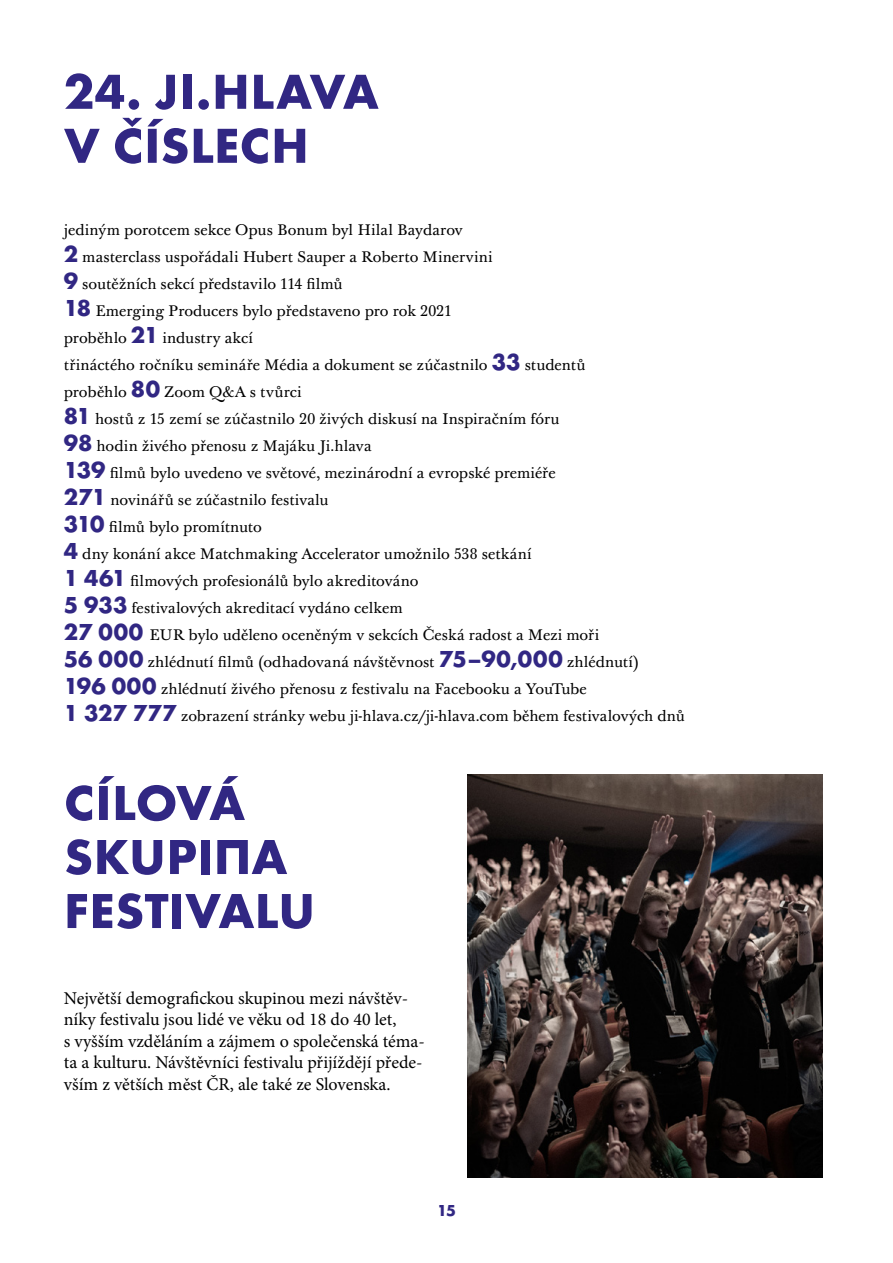
<style>
.page{position:relative;width:893px;height:1263px;background:#fff}
.page>*{position:absolute;margin:0;border:0;box-sizing:border-box;transform-origin:0 0}
.t1{font:700 51px/54px "Futiglau Odstupnovana";letter-spacing:.005em;color:#312783}
.t2{font:18px/21.6px "Minion Pro";color:#000}
.t3{font:700 16.5px "Futiglau Odstupnovana";color:#312783}
.t4{font:15px/27px "Baskerville 10 Pro";color:#000}
.s1{font-family:"Futiglau Odstupnovana";font-weight:700;font-size:24px;color:#312783}
</style>
<div class="page">
<img style="left:468px;top:775px;width:355px;height:402px">
<h1 class="t1" style="left:64px;top:64px;width:317px">24. JI.HLAVA<br>V ČÍSLECH</h1>
<p class="t4" style="left:64px;top:217px;width:623px">jediným porotcem sekce Opus Bonum byl Hilal Baydarov<br><span class="s1">2</span> masterclass uspořádali Hubert Sauper a Roberto Minervini<br><span class="s1">9</span> soutěžních sekcí představilo 114 filmů<br><span class="s1">18</span> Emerging Producers bylo představeno pro rok 2021<br>proběhlo <span class="s1">21</span> industry akcí<br>třináctého ročníku semináře Média a dokument se zúčastnilo <span class="s1">33</span> studentů<br>proběhlo <span class="s1">80</span> Zoom Q&amp;A s tvůrci<br><span class="s1">81</span> hostů z 15 zemí se zúčastnilo 20 živých diskusí na Inspiračním fóru<br><span class="s1">98</span> hodin živého přenosu z Majáku Ji.hlava<br><span class="s1">139</span> filmů bylo uvedeno ve světové, mezinárodní a evropské premiéře<br><span class="s1">271</span> novinářů se zúčastnilo festivalu<br><span class="s1">310</span> filmů bylo promítnuto<br><span class="s1">4</span> dny konání akce Matchmaking Accelerator umožnilo 538 setkání<br><span class="s1">1 461</span> filmových profesionálů bylo akreditováno<br><span class="s1">5 933</span> festivalových akreditací vydáno celkem<br><span class="s1">27 000</span> EUR bylo uděleno oceněným v sekcích Česká radost a Mezi moři<br><span class="s1">56 000</span> zhlédnutí filmů (odhadovaná návštěvnost <span class="s1">75–90,000</span> zhlédnutí)<br><span class="s1">196 000</span> zhlédnutí živého přenosu z festivalu na Facebooku a YouTube<br><span class="s1">1 327 777</span> zobrazení stránky webu ji-hlava.cz/ji-hlava.com během festivalových dnů</p>
<h1 class="t1" style="left:64px;top:776px;width:253px">CÍLOVÁ<br>SKUPINA<br>FESTIVALU</h1>
<p class="t2" style="left:64px;top:987px;width:363px">Největší demografickou skupinou mezi návštěv&shy;níky festivalu jsou lidé ve věku od 18 do 40 let,<br>s vyšším vzděláním a zájmem o společenská téma&shy;ta a kulturu. Návštěvníci festivalu přijíždějí přede&shy;vším z větších měst ČR, ale také ze Slovenska.</p>
<p class="t3" style="left:437px;top:1201px;width:20px">15</p>
</div>
